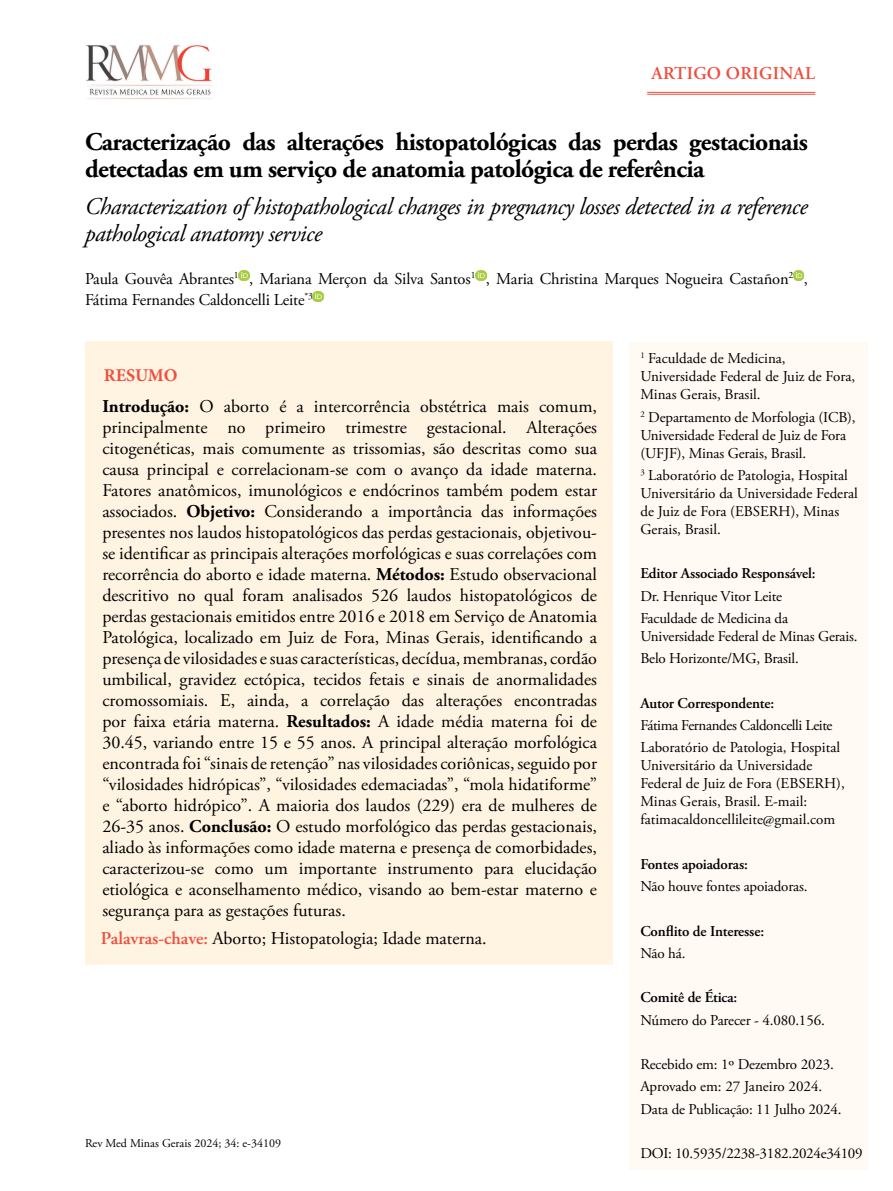
<style>
.page{position:relative;width:893px;height:1191px;background:#fff}
.page>*{position:absolute;margin:0;border:0;box-sizing:border-box;transform-origin:0 0}
.t1{font:700 25.5px/27px "Adobe Garamond Pro";letter-spacing:-.02em;color:#000}
.t2{font:italic 24px/27px "Adobe Garamond Pro";letter-spacing:-.02em;color:#000}
.t3{font:18px/21px "Adobe Garamond Pro";color:#000;text-align:justify}
.t4{font:600 18px "Adobe Garamond Pro";letter-spacing:.015em;color:#f04e3d}
.t5{font:700 18px "Minion Pro";letter-spacing:-.005em;color:#f04e3d}
.t6{font:16.5px/21px "Adobe Garamond Pro";letter-spacing:-.01em;color:#000}
.t7{font:15px/18px "Adobe Garamond Pro";letter-spacing:-.01em;color:#000}
.t8{font:600 15px "Adobe Garamond Pro";letter-spacing:-.01em;color:#000}
.t9{font:12px "Adobe Garamond Pro";color:#000101}
.s1{font-weight:700}
.s2{font-weight:600;color:#f04e3d}
</style>
<div class="page">
<svg style="left:239px;top:270px;width:10px;height:11px"></svg>
<svg style="left:475px;top:270px;width:11px;height:11px"></svg>
<svg style="left:793px;top:270px;width:11px;height:11px"></svg>
<svg style="left:313px;top:291px;width:10px;height:11px"></svg>
<div style="left:85px;top:342px;width:527px;height:622px;background:#fff3e1"></div>
<div style="left:629px;top:343px;width:238px;height:826px;background:#fffaf4"></div>
<hr style="left:647px;top:92px;width:168px;height:1px;background:#f04e3d">
<hr style="left:647px;top:94px;width:168px;height:1px;background:#f04e3d">
<img style="left:86px;top:45px;width:126px;height:54px">
<p class="t4" style="left:651px;top:63px;width:165px">ARTIGO ORIGINAL</p>
<h1 class="t1" style="left:85px;top:129px;width:724px">Caracterização das alterações histopatológicas das perdas gestacionais detectadas em um serviço de anatomia patológica de referência</h1>
<h2 class="t2" style="left:85px;top:193px;width:724px">Characterization of histopathological changes in pregnancy losses detected in a reference pathological anatomy service</h2>
<p class="t6" style="left:85px;top:269px;width:724px">Paula Gouvêa Abrantes<sup>1</sup> , Mariana Merçon da Silva Santos<sup>1</sup> , Maria Christina Marques Nogueira Castañon<sup>2</sup> ,<br>Fátima Fernandes Caldoncelli Leite<sup>*3</sup></p>
<p class="t5" style="left:104px;top:362px;width:75px">RESUMO</p>
<p class="t3" style="left:102px;top:396px;width:496px"><span class="s1">Introdução:</span> O aborto é a intercorrência obstétrica mais comum, principalmente no primeiro trimestre gestacional. Alterações citogenéticas, mais comumente as trissomias, são descritas como sua causa principal e correlacionam-se com o avanço da idade materna.<br>Fatores anatômicos, imunológicos e endócrinos também podem estar associados. <span class="s1">Objetivo:</span> Considerando a importância das informações presentes nos laudos histopatológicos das perdas gestacionais, objetivou&shy;se identificar as principais alterações morfológicas e suas correlações com recorrência do aborto e idade materna. <span class="s1">Métodos:</span> Estudo observacional descritivo no qual foram analisados 526 laudos histopatológicos de perdas gestacionais emitidos entre 2016 e 2018 em Serviço de Anatomia Patológica, localizado em Juiz de Fora, Minas Gerais, identificando a presença de vilosidades e suas características, decídua, membranas, cordão umbilical, gravidez ectópica, tecidos fetais e sinais de anormalidades cromossomiais. E, ainda, a correlação das alterações encontradas por faixa etária materna. <span class="s1">Resultados:</span> A idade média materna foi de 30.45, variando entre 15 e 55 anos. A principal alteração morfológica encontrada foi “sinais de retenção” nas vilosidades coriônicas, seguido por “vilosidades hidrópicas”, “vilosidades edemaciadas”, “mola hidatiforme” e “aborto hidrópico”. A maioria dos laudos (229) era de mulheres de 26-35 anos. <span class="s1">Conclusão:</span> O estudo morfológico das perdas gestacionais, aliado às informações como idade materna e presença de comorbidades, caracterizou-se como um importante instrumento para elucidação etiológica e aconselhamento médico, visando ao bem-estar materno e segurança para as gestações futuras.</p>
<p class="t3" style="left:101px;top:928px;width:387px"><span class="s2">Palavras-chave:</span> Aborto; Histopatologia; Idade materna.</p>
<p class="t9" style="left:85px;top:1135px;width:197px">Rev Med Minas Gerais 2024; 34: e-34109</p>
<p class="t7" style="left:640px;top:350px;width:216px"><sup>1</sup> Faculdade de Medicina,<br>Universidade Federal de Juiz de Fora,<br>Minas Gerais, Brasil.</p>
<p class="t7" style="left:640px;top:408px;width:217px"><sup>2</sup> Departamento de Morfologia (ICB),<br>Universidade Federal de Juiz de Fora (UFJF), Minas Gerais, Brasil.</p>
<p class="t7" style="left:640px;top:467px;width:219px"><sup>3</sup> Laboratório de Patologia, Hospital<br>Universitário da Universidade Federal de Juiz de Fora (EBSERH), Minas<br>Gerais, Brasil.</p>
<p class="t8" style="left:640px;top:565px;width:177px">Editor Associado Responsável:</p>
<p class="t7" style="left:640px;top:585px;width:149px;line-height:22.2px">Dr. Henrique Vitor Leite<br>Faculdade de Medicina da</p>
<p class="t7" style="left:640px;top:625px;width:219px;line-height:22.2px">Universidade Federal de Minas Gerais.<br>Belo Horizonte/MG, Brasil.</p>
<p class="t8" style="left:640px;top:694px;width:136px">Autor Correspondente:</p>
<p class="t7" style="left:640px;top:714px;width:201px;line-height:22.2px">Fátima Fernandes Caldoncelli Leite<br>Laboratório de Patologia, Hospital</p>
<p class="t7" style="left:640px;top:757px;width:206px">Universitário da Universidade Federal de Juiz de Fora (EBSERH), Minas Gerais, Brasil. E-mail: fatimacaldoncellileite@gmail.com</p>
<p class="t8" style="left:640px;top:855px;width:109px">Fontes apoiadoras:</p>
<p class="t7" style="left:640px;top:878px;width:169px">Não houve fontes apoiadoras.</p>
<p class="t8" style="left:640px;top:922px;width:125px">Conflito de Interesse:</p>
<p class="t7" style="left:640px;top:944px;width:47px">Não há.</p>
<p class="t8" style="left:640px;top:989px;width:99px">Comitê de Ética:</p>
<p class="t7" style="left:640px;top:1011px;width:186px">Número do Parecer - 4.080.156.</p>
<p class="t7" style="left:640px;top:1053px;width:203px;line-height:22.2px">Recebido em: 1º Dezembro 2023.<br>Aprovado em: 27 Janeiro 2024.<br>Data de Publicação: 11 Julho 2024.</p>
<p class="t7" style="left:640px;top:1145px;width:224px">DOI: 10.5935/2238-3182.2024e34109</p>
</div>
